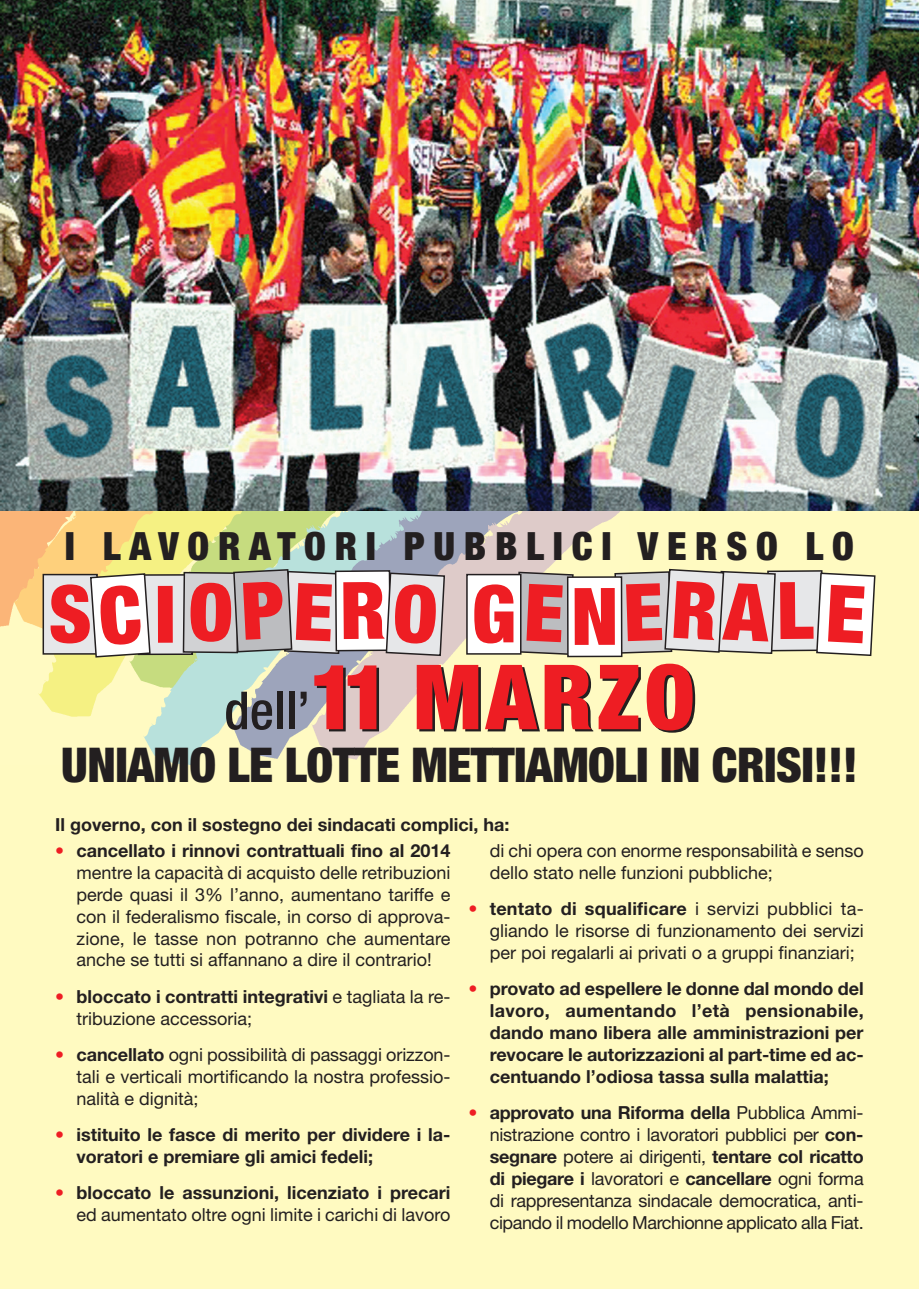
<style>
.page{position:relative;width:919px;height:1289px;background:#fff}
.page>*{position:absolute;margin:0;border:0;box-sizing:border-box;transform-origin:0 0}
.t1{font:900 condensed 90px "Helvetica Neue";letter-spacing:.05em;color:#ee1d23}
.t2{font:900 condensed 79.5px "Helvetica Neue";color:#ee1d23}
.t3{font:900 condensed 48px "Helvetica Neue";letter-spacing:-.01em;color:#231f20}
.t4{font:900 condensed 39px "Helvetica Neue";letter-spacing:.225em;color:#231f20}
.t5{font:18px/21.9px "Helvetica Neue";color:#231f20;text-align:justify}
.t6{font:700 18px/21.9px "Helvetica Neue";color:#231f20}
.s1{font-weight:500;font-size:52.5px;color:#231f20}
.s2{font-weight:700;color:#ee1d23}
.s3{font-weight:700}
.s4{color:#ee1d23}
</style>
<div class="page">
<div style="left:0;top:287px;width:918px;height:1001px;background:#fffac1"></div>
<img style="left:0;top:511px;width:623px;height:253px">
<img style="left:0;top:0;width:918px;height:511px">
<div style="left:138px;top:575px;width:54px;height:79px;background:#e6e7e9"></div>
<div style="left:137px;top:574px;width:56px;height:81px;border:2px solid #231f20"></div>
<div style="left:43px;top:574px;width:54px;height:80px;background:#e6e7e9"></div>
<div style="left:43px;top:574px;width:55px;height:80px;border:2px solid #231f20"></div>
<div style="left:467px;top:574px;width:53px;height:80px;background:#fff"></div>
<div style="left:466px;top:574px;width:55px;height:80px;border:2px solid #231f20"></div>
<div style="left:567px;top:577px;width:54px;height:79px;background:#fff"></div>
<div style="left:567px;top:576px;width:55px;height:81px;border:2px solid #231f20"></div>
<svg style="left:89px;top:572px;width:62px;height:86px"></svg>
<svg style="left:182px;top:568px;width:264px;height:89px"></svg>
<svg style="left:514px;top:571px;width:60px;height:84px"></svg>
<svg style="left:613px;top:568px;width:263px;height:89px"></svg>
<h3 class="t4" style="left:65px;top:531px;width:790px">I LAVORATORI PUBBLICI VERSO LO</h3>
<h2 class="t2" style="left:49px;top:585px;width:44px">S</h2>
<h2 class="t2" style="left:155px;top:585px;width:22px">I</h2>
<h2 class="t2" style="left:340px;top:582px;width:48px">R</h2>
<h2 class="t2" style="left:471px;top:585px;width:46px">G</h2>
<h2 class="t2" style="left:571px;top:588px;width:49px">N</h2>
<h2 class="t2" style="left:777px;top:582px;width:38px">L</h2>
<h1 class="t1" style="left:224px;top:664px;width:471px"><span class="s1">dell’</span>11 MARZO</h1>
<h3 class="t3" style="left:61px;top:747px;width:798px">UNIAMO LE LOTTE METTIAMOLI IN CRISI!!!</h3>
<p class="t6" style="left:55px;top:815px;width:455px">Il governo, con il sostegno dei sindacati complici, ha:</p>
<p class="t5" style="left:77px;top:841px;width:375px;text-indent:-21px"><span class="s2">•</span> <span class="s3">cancellato i rinnovi contrattuali fino al 2014 </span>mentre la capacità di acquisto delle retribuzioni perde quasi il 3% l’anno, aumentano tariffe e con il federalismo fiscale, in corso di approva&shy;zione, le tasse non potranno che aumentare anche se tutti si affannano a dire il contrario!</p>
<p class="t5" style="left:77px;top:987px;width:375px;text-indent:-21px"><span class="s2">•</span> <span class="s3">bloccato i contratti integrativi</span> e tagliata la re&shy;tribuzione accessoria;</p>
<p class="t5" style="left:77px;top:1045px;width:375px;text-indent:-21px"><span class="s2">•</span> <span class="s3">cancellato</span> ogni possibilità di passaggi orizzon&shy;tali e verticali mortificando la nostra professio&shy;nalità e dignità;</p>
<p class="t6" style="left:77px;top:1125px;width:375px;text-indent:-21px"><span class="s4">•</span> istituito le fasce di merito per dividere i la&shy;voratori e premiare gli amici fedeli;</p>
<p class="t5" style="left:55px;top:1183px;width:396px;text-align:right"><span class="s2">•</span> <span class="s3">bloccato le assunzioni, licenziato i precari </span>ed aumentato oltre ogni limite i carichi di lavoro</p>
<p class="t5" style="left:489px;top:841px;width:375px">di chi opera con enorme responsabilità e senso dello stato nelle funzioni pubbliche;</p>
<p class="t5" style="left:489px;top:899px;width:375px;text-indent:-21px"><span class="s2">•</span> <span class="s3">tentato di squalificare</span> i servizi pubblici ta&shy;gliando le risorse di funzionamento dei servizi per poi regalarli ai privati o a gruppi finanziari;</p>
<p class="t6" style="left:489px;top:979px;width:375px;text-align:justify;text-indent:-21px"><span class="s4">•</span> provato ad espellere le donne dal mondo del lavoro, aumentando l’età pensionabile, dando mano libera alle amministrazioni per revocare le autorizzazioni al part-time ed ac&shy;centuando l’odiosa tassa sulla malattia;</p>
<p class="t5" style="left:489px;top:1103px;width:375px;text-indent:-21px"><span class="s2">•</span> <span class="s3">approvato una Riforma della</span> Pubblica Ammi&shy;nistrazione contro i lavoratori pubblici per <span class="s3">con&shy;segnare</span> potere ai dirigenti, <span class="s3">tentare col ricatto di piegare i</span> lavoratori e <span class="s3">cancellare</span> ogni forma di rappresentanza sindacale democratica, anti&shy;cipando il modello Marchionne applicato alla Fiat.</p>
</div>
